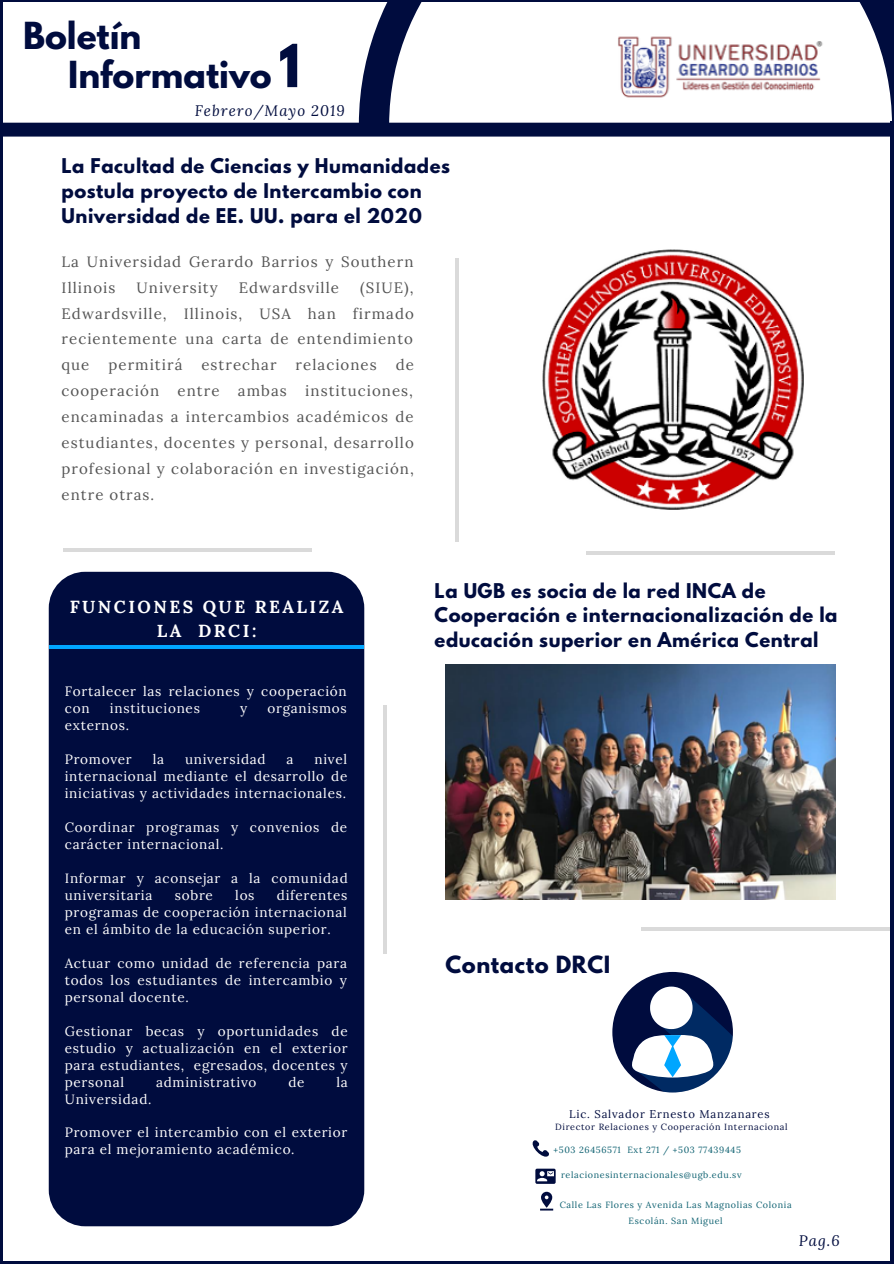
<style>
.page{position:relative;width:894px;height:1264px;background:#fff}
.page>*{position:absolute;margin:0;border:0;box-sizing:border-box;transform-origin:0 0}
.t1{font:700 52.5px "League Spartan";color:#000c3e}
.t2{font:700 33px/38.2px "League Spartan";color:#000c3e}
.t3{font:700 21px "League Spartan";letter-spacing:.03em;color:#000c3e}
.t4{font:700 18px/24.8px "League Spartan";letter-spacing:.03em;color:#000c3e}
.t5{font:700 17.4px/24px "Lora";letter-spacing:.14em;color:#fff;text-align:center}
.t6{font:15px/26px "Lora";letter-spacing:.07em;color:#545454;text-align:justify}
.t7{font:italic 15px "Lora";letter-spacing:.07em;color:#000c3e}
.t8{font:13.5px/17px "Lora";letter-spacing:.055em;color:#fff}
.t9{font:11.25px "Lora";letter-spacing:.07em;color:#000c3e}
.t10{font:9px/16px "Lora";letter-spacing:.07em;color:#0e6171;text-align:center}
.t11{font:9px "Lora";letter-spacing:.07em;color:#000c3e}
</style>
<div class="page">
<hr style="left:586px;top:551px;width:249px;height:3px;background:#000">
<hr style="left:63px;top:548px;width:249px;height:4px;background:#dadada">
<hr style="left:383px;top:705px;width:3px;height:249px;background:#000">
<img style="left:542px;top:249px;width:262px;height:261px">
<hr style="left:455px;top:258px;width:4px;height:284px;background:#dadada">
<img style="left:445px;top:664px;width:390px;height:235px">
<div style="left:49px;top:572px;width:315px;height:654px;background:#000c3e;border-radius:36px"></div>
<hr style="left:641px;top:927px;width:248px;height:3px;background:#000">
<svg style="left:532px;top:1140px;width:17px;height:16px"></svg>
<svg style="left:535px;top:1168px;width:20px;height:15px"></svg>
<svg style="left:540px;top:1191px;width:13px;height:19px"></svg>
<div style="left:612px;top:971px;width:120px;height:121px;background:#000c3e;border-radius:50%"></div>
<svg style="left:628px;top:986px;width:104px;height:106px"></svg>
<hr style="left:49px;top:645px;width:314px;height:3px;background:#00a6ff">
<hr style="left:0;top:1261px;width:893px;height:2px;background:#000c3e">
<svg style="left:2px;top:123px;width:888px;height:14px;background:#081344"></svg>
<hr style="left:0;top:0;width:2px;height:1263px;background:#000c3e">
<hr style="left:890px;top:121px;width:3px;height:1142px;background:#000c3e">
<hr style="left:0;top:0;width:893px;height:2px;background:#000c3e">
<svg style="left:359px;top:2px;width:534px;height:123px"></svg>
<h2 class="t2" style="left:68px;top:21px;width:205px;text-indent:-45px">Boletín<br>Informativo</h2>
<p class="t7" style="left:195px;top:101px;width:152px">Febrero/Mayo 2019</p>
<h1 class="t1" style="left:278px;top:40px;width:23px">1</h1>
<h3 class="t4" style="left:62px;top:156px;width:390px">La Facultad de Ciencias y Humanidades postula proyecto de Intercambio con<br>Universidad de EE. UU. para el 2020</h3>
<p class="t6" style="left:62px;top:248px;width:353px">La Universidad Gerardo Barrios y Southern<br>Illinois</p>
<p class="t6" style="left:62px;top:274px;width:354px;text-indent:298px">(SIUE), Edwardsville, Illinois, USA han firmado recientemente una carta de entendimiento que</p>
<p class="t6" style="left:136px;top:274px;width:83px">University</p>
<p class="t6" style="left:239px;top:274px;width:102px">Edwardsville</p>
<p class="t6" style="left:108px;top:352px;width:75px">permitirá</p>
<p class="t6" style="left:201px;top:352px;width:77px">estrechar</p>
<p class="t6" style="left:295px;top:352px;width:83px">relaciones</p>
<p class="t6" style="left:62px;top:352px;width:354px;text-indent:334px">de cooperación entre ambas instituciones, encaminadas a intercambios académicos de estudiantes, docentes y personal, desarrollo profesional y colaboración en investigación, entre otras.</p>
<p class="t5" style="left:70px;top:594px;width:275px">FUNCIONES QUE REALIZA<br>LA DRCI:</p>
<p class="t8" style="left:65px;top:683px;width:283px">Fortalecer las relaciones y cooperación con</p>
<p class="t8" style="left:110px;top:699px;width:91px">instituciones</p>
<p class="t8" style="left:240px;top:699px;width:9px">y</p>
<p class="t8" style="left:267px;top:699px;width:81px">organismos</p>
<p class="t8" style="left:65px;top:716px;width:66px">externos.</p>
<p class="t8" style="left:65px;top:750px;width:68px">Promover</p>
<p class="t8" style="left:153px;top:750px;width:13px">la</p>
<p class="t8" style="left:185px;top:750px;width:82px">universidad</p>
<p class="t8" style="left:286px;top:750px;width:8px">a</p>
<p class="t8" style="left:65px;top:750px;width:284px;text-align:justify;text-indent:249px">nivel internacional mediante el desarrollo de iniciativas y actividades internacionales.</p>
<p class="t8" style="left:65px;top:818px;width:284px">Coordinar programas y convenios de carácter internacional.</p>
<p class="t8" style="left:65px;top:869px;width:284px">Informar y aconsejar a la comunidad universitaria</p>
<p class="t8" style="left:65px;top:886px;width:284px;text-align:justify;text-indent:212px">diferentes programas de cooperación internacional en el ámbito de la educación superior.</p>
<p class="t8" style="left:65px;top:954px;width:284px;text-align:justify">Actuar como unidad de referencia para todos los estudiantes de intercambio y personal docente.</p>
<p class="t8" style="left:65px;top:1022px;width:284px;text-align:justify">Gestionar becas y oportunidades de estudio y actualización en el exterior para estudiantes, egresados, docentes y personal</p>
<p class="t8" style="left:175px;top:886px;width:40px">sobre</p>
<p class="t8" style="left:235px;top:886px;width:21px">los</p>
<p class="t8" style="left:156px;top:1073px;width:102px">administrativo</p>
<p class="t8" style="left:288px;top:1073px;width:18px">de</p>
<p class="t8" style="left:336px;top:1073px;width:13px">la</p>
<p class="t8" style="left:65px;top:1090px;width:88px">Universidad.</p>
<p class="t8" style="left:65px;top:1124px;width:284px">Promover el intercambio con el exterior para el mejoramiento académico.</p>
<h3 class="t4" style="left:434px;top:580px;width:404px">La UGB es socia de la red INCA de<br>Cooperación e internacionalización de la educación superior en América Central</h3>
<h3 class="t3" style="left:445px;top:954px;width:166px">Contacto DRCI</h3>
<p class="t9" style="left:569px;top:1107px;width:202px">Lic. Salvador Ernesto Manzanares</p>
<p class="t11" style="left:555px;top:1121px;width:234px">Director Relaciones y Cooperación Internacional</p>
<p class="t10" style="left:553px;top:1141px;width:189px">+503 26456571 Ext 271 / +503 77439445</p>
<p class="t10" style="left:561px;top:1166px;width:182px">relacionesinternacionales@ugb.edu.sv</p>
<p class="t10" style="left:559px;top:1196px;width:233px">Calle Las Flores y Avenida Las Magnolias Colonia<br>Escolán. San Miguel</p>
<p class="t7" style="left:798px;top:1230px;width:42px">Pag.6</p>
</div>
